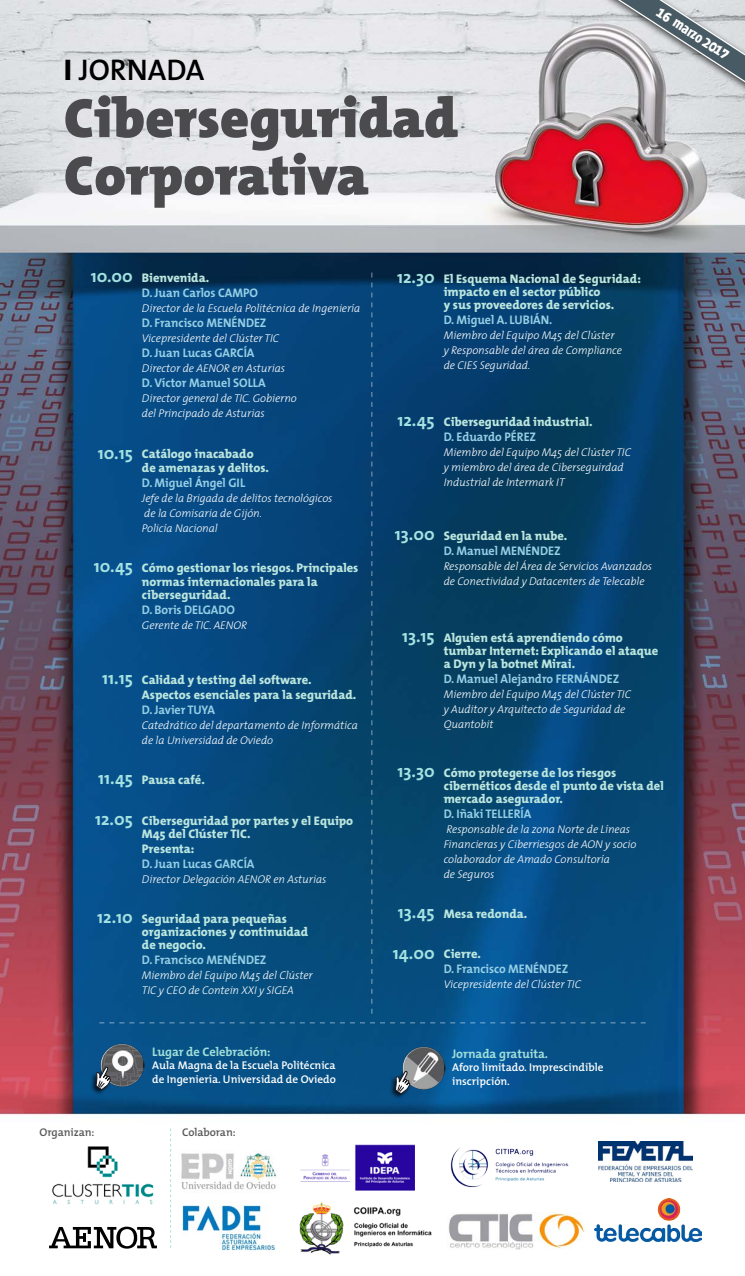
<style>
.page{position:relative;width:745px;height:1276px;background:#fff}
.page>*{position:absolute;margin:0;border:0;box-sizing:border-box;transform-origin:0 0}
.t1{font:800 56.25px/57.5px "T Mix";color:#4b4b4d}
.t2{font:600 30px "T Mix";color:#000}
.t3{font:15px "AENOR Fontana ND Titulares";color:#fff}
.t4{font:800 12.5px/13.1px "T Mix";color:#bbe6de}
.t5{font:700 12.5px/15px "T Mix";letter-spacing:-.005em;color:#95cfe6}
.t6{font:700 12.5px "T Mix";letter-spacing:-.005em;color:#a0ded9}
.t7{font:italic 300 11.25px/15px "T Mix";letter-spacing:-.005em;color:#fff}
.t8{font:600 11.25px/13.8px "T Mix";color:#fff}
.t9{font:600 11.25px "T Mix";letter-spacing:-.005em;color:#58585a}
.s1{font-weight:800}
.s2{font-size:17.5px;color:#a3e2e1}
.s3{font-weight:800;color:#bbe6de}
.s4{font-weight:700;font-size:17.5px;color:#a3e2e1}
.s5{font-weight:700;color:#95cfe6}
</style>
<div class="page">
<img style="left:0;top:0;width:744px;height:1191px">
<img style="left:402px;top:1045px;width:43px;height:44px">
<img style="left:101px;top:1042px;width:43px;height:44px">
<div style="left:389px;top:1070px;width:22px;height:30px;background:#000;opacity:.75"></div>
<svg style="left:394px;top:1070px;width:16px;height:24px"></svg>
<div style="left:90px;top:1066px;width:22px;height:30px;background:#000;opacity:.75"></div>
<svg style="left:95px;top:1066px;width:16px;height:24px"></svg>
<svg style="left:49px;top:1226px;width:108px;height:22px"></svg>
<svg style="left:99px;top:1022px;width:546px;height:1px"></svg>
<svg style="left:371px;top:272px;width:1px;height:741px"></svg>
<svg style="left:170px;top:1128px;width:1px;height:119px"></svg>
<div style="left:599px;top:0;width:145px;height:112px;background:#000;opacity:.75"></div>
<svg style="left:595px;top:0;width:149px;height:98px;background:#b3b7bb"></svg>
<img style="left:50px;top:1145px;width:104px;height:59px">
<img style="left:177px;top:1150px;width:102px;height:41px">
<img style="left:295px;top:1144px;width:119px;height:46px">
<img style="left:449px;top:1141px;width:119px;height:47px">
<img style="left:182px;top:1205px;width:93px;height:46px">
<img style="left:299px;top:1201px;width:133px;height:54px">
<img style="left:448px;top:1213px;width:136px;height:36px">
<img style="left:598px;top:1141px;width:94px;height:40px">
<img style="left:594px;top:1198px;width:106px;height:43px">
<h2 class="t2" style="left:64px;top:44px;width:142px"><span class="s1">I</span> JORNADA</h2>
<h1 class="t1" style="left:64px;top:88px;width:395px">Ciberseguridad<br>Corporativa</h1>
<h3 class="t3" style="left:661px;top:5px;width:84px;rotate:33deg">16 marzo 2017</h3>
<p class="t5" style="left:142px;top:270px;width:117px;text-indent:-51px"><span class="s2">10.00</span> <span class="s3">Bienvenida.<br></span>D. Juan Carlos CAMPO</p>
<p class="t7" style="left:142px;top:300px;width:220px">Director de la Escuela Politécnica de Ingeniería</p>
<p class="t5" style="left:142px;top:315px;width:126px">D. Francisco MENÉNDEZ</p>
<p class="t7" style="left:142px;top:330px;width:139px">Vicepresidente del Clúster TIC</p>
<p class="t5" style="left:142px;top:345px;width:114px">D. Juan Lucas GARCÍA</p>
<p class="t7" style="left:142px;top:360px;width:145px">Director de AENOR en Asturias</p>
<p class="t5" style="left:142px;top:375px;width:125px">D. Víctor Manuel SOLLA</p>
<p class="t7" style="left:142px;top:390px;width:156px">Director general de TIC. Gobierno del Principado de Asturias</p>
<p class="t4" style="left:142px;top:447px;width:128px;text-indent:-44px"><span class="s4">10.15</span> Catálogo inacabado de amenazas y delitos.</p>
<p class="t5" style="left:142px;top:474px;width:105px">D. Miguel Ángel GIL</p>
<p class="t7" style="left:142px;top:490px;width:192px">Jefe de la Brigada de delitos tecnológicos de la Comisaria de Gijón.<br>Policía Nacional</p>
<p class="t4" style="left:142px;top:560px;width:218px;line-height:13.8px;text-indent:-48px"><span class="s4">10.45</span> Cómo gestionar los riesgos. Principales normas internacionales para la ciberseguridad.</p>
<p class="t5" style="left:142px;top:602px;width:95px">D. Boris DELGADO</p>
<p class="t7" style="left:142px;top:618px;width:106px">Gerente de TIC. AENOR</p>
<p class="t4" style="left:142px;top:672px;width:216px;line-height:15px;text-indent:-40px"><span class="s4">11.15</span> Calidad y testing del software.<br>Aspectos esenciales para la seguridad.</p>
<p class="t5" style="left:142px;top:702px;width:74px">D. Javier TUYA</p>
<p class="t7" style="left:142px;top:717px;width:217px">Catedrático del departamento de Informática de la Universidad de Oviedo</p>
<p class="t4" style="left:98px;top:773px;width:108px"><span class="s4">11.45</span> Pausa café.</p>
<p class="t4" style="left:142px;top:813px;width:213px;text-indent:-47px"><span class="s4">12.05</span> Ciberseguridad por partes y el Equipo<br>M45 del Clúster TIC.</p>
<p class="t4" style="left:142px;top:841px;width:54px">Presenta:</p>
<p class="t5" style="left:142px;top:855px;width:114px">D. Juan Lucas GARCÍA</p>
<p class="t7" style="left:142px;top:871px;width:186px">Director Delegación AENOR en Asturias</p>
<p class="t4" style="left:142px;top:912px;width:168px;text-indent:-45px"><span class="s4">12.10</span> Seguridad para pequeñas organizaciones y continuidad de negocio.</p>
<p class="t5" style="left:142px;top:952px;width:126px">D. Francisco MENÉNDEZ</p>
<p class="t7" style="left:142px;top:967px;width:172px">Miembro del Equipo M45 del Clúster<br>TIC y CEO de Contein XXI y SIGEA</p>
<p class="t6" style="left:152px;top:1041px;width:120px">Lugar de Celebración:</p>
<p class="t8" style="left:152px;top:1058px;width:185px">Aula Magna de la Escuela Politécnica de Ingeniería. Universidad de Oviedo</p>
<p class="t9" style="left:39px;top:1123px;width:56px">Organizan:</p>
<p class="t9" style="left:182px;top:1123px;width:55px">Colaboran:</p>
<p class="t4" style="left:443px;top:272px;width:198px;text-indent:-47px"><span class="s4">12.30</span> El Esquema Nacional de Seguridad: impacto en el sector público<br>y sus proveedores de servicios.</p>
<p class="t5" style="left:443px;top:312px;width:110px">D. Miguel A. LUBIÁN.</p>
<p class="t7" style="left:443px;top:327px;width:180px">Miembro del Equipo M45 del Clúster y Responsable del área de Compliance de CIES Seguridad.</p>
<p class="t4" style="left:443px;top:414px;width:150px;line-height:15px;text-indent:-46px"><span class="s4">12.45</span> Ciberseguridad industrial.<br><span class="s5">D. Eduardo PÉREZ</span></p>
<p class="t7" style="left:443px;top:444px;width:189px">Miembro del Equipo M45 del Clúster TIC y miembro del área de Ciberseguirdad<br>Industrial de Intermark IT</p>
<p class="t4" style="left:443px;top:528px;width:125px;line-height:15px;text-indent:-49px"><span class="s4">13.00</span> Seguridad en la nube.<br><span class="s5">D. Manuel MENÉNDEZ</span></p>
<p class="t7" style="left:443px;top:558px;width:210px">Responsable del Área de Servicios Avanzados de Conectividad y Datacenters de Telecable</p>
<p class="t4" style="left:443px;top:631px;width:216px;text-indent:-42px"><span class="s4">13.15</span> Alguien está aprendiendo cómo tumbar Internet: Explicando el ataque a Dyn y la botnet Mirai.</p>
<p class="t5" style="left:443px;top:671px;width:177px">D. Manuel Alejandro FERNÁNDEZ</p>
<p class="t7" style="left:443px;top:686px;width:189px">Miembro del Equipo M45 del Clúster TIC y Auditor y Arquitecto de Seguridad de<br>Quantobit</p>
<p class="t4" style="left:443px;top:765px;width:221px;text-indent:-46px"><span class="s4">13.30</span> Cómo protegerse de los riesgos cibernéticos desde el punto de vista del mercado asegurador.</p>
<p class="t5" style="left:443px;top:805px;width:89px">D. Iñaki TELLERÍA</p>
<p class="t7" style="left:443px;top:821px;width:194px">Responsable de la zona Norte de Líneas<br>Financieras y Ciberriesgos de AON y socio colaborador de Amado Consultoría<br>de Seguros</p>
<p class="t4" style="left:397px;top:907px;width:131px"><span class="s4">13.45</span> Mesa redonda.</p>
<p class="t5" style="left:443px;top:946px;width:126px;text-indent:-51px"><span class="s2">14.00</span> <span class="s3">Cierre.<br></span>D. Francisco MENÉNDEZ</p>
<p class="t7" style="left:443px;top:977px;width:139px">Vicepresidente del Clúster TIC</p>
<p class="t6" style="left:452px;top:1043px;width:97px">Jornada gratuita.</p>
<p class="t8" style="left:452px;top:1060px;width:153px">Aforo limitado. Imprescindible inscripción.</p>
</div>
